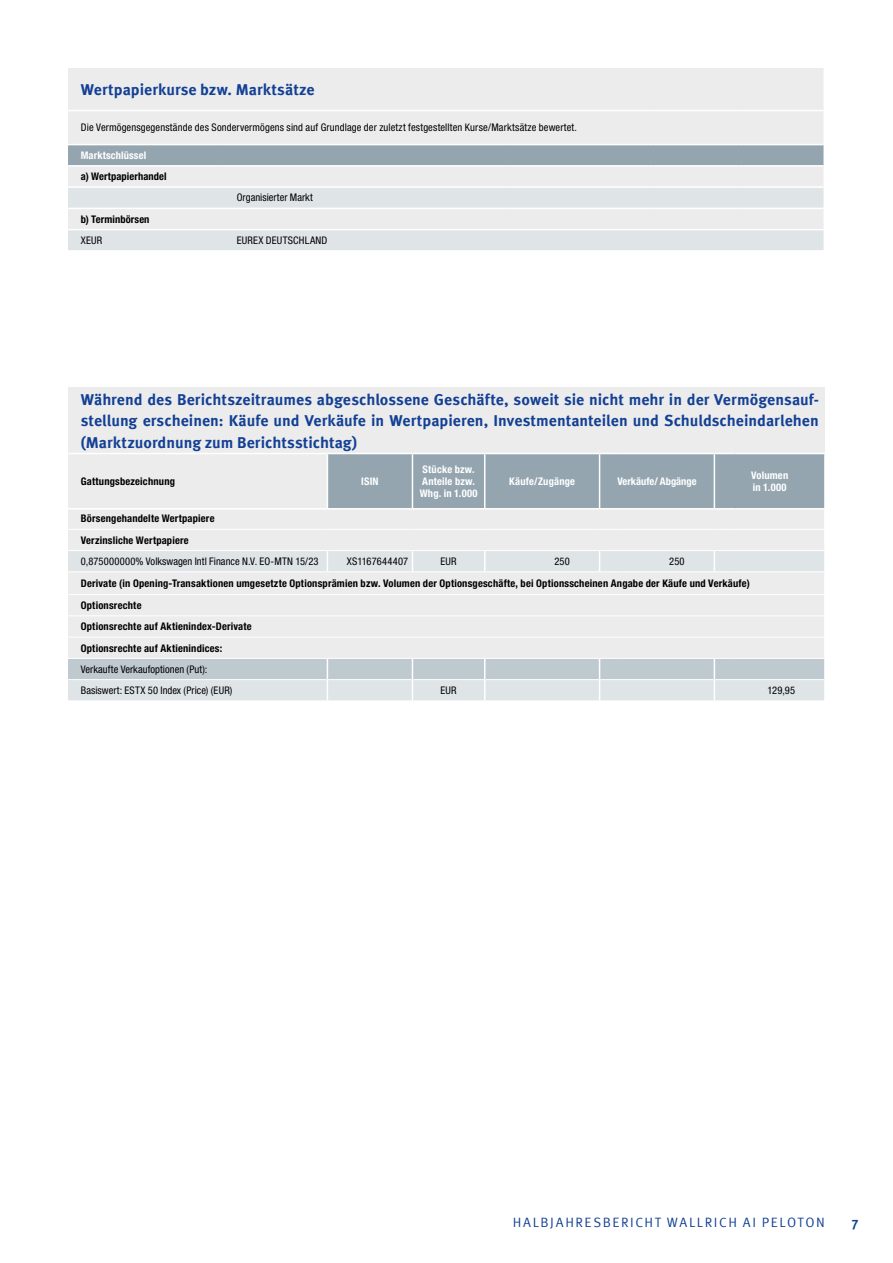
<style>
.page{position:relative;width:893px;height:1263px;background:#fff}
.page>*{position:absolute;margin:0;border:0;box-sizing:border-box;transform-origin:0 0}
.t1{font:700 15.75px/21.3px "Meta Offc Pro";color:#134094;text-align:justify}
.t2{font:13.5px "Meta Offc Pro Norm";letter-spacing:.12em;color:#134094}
.t3{font:700 13.5px "Meta Offc Pro";color:#134094}
.t4{font:700 condensed 10.5px/21.5px "Helvetica Neue LTW1 G";letter-spacing:.02em;color:#000}
.t5{font:condensed 10.5px/21.3px "Helvetica Neue LTW1 G";letter-spacing:.01em;color:#000}
.t6{font:700 condensed 10.5px/11.7px "Helvetica Neue LTW1 G";letter-spacing:.015em;color:#fff}
</style>
<div class="page">
<div style="left:68px;top:68px;width:755px;height:118px;background:#ececed"></div>
<div style="left:68px;top:145px;width:755px;height:20px;background:#94a5b0"></div>
<svg style="left:68px;top:188px;width:755px;height:62px;background:#e3e7e9"></svg>
<hr style="left:68px;top:110px;width:156px;height:1px;background:#fff">
<hr style="left:224px;top:110px;width:285px;height:1px;background:#fff">
<hr style="left:509px;top:110px;width:144px;height:1px;background:#fff">
<hr style="left:653px;top:110px;width:85px;height:1px;background:#fff">
<hr style="left:738px;top:110px;width:85px;height:1px;background:#fff">
<hr style="left:68px;top:144px;width:156px;height:1px;background:#fff">
<hr style="left:224px;top:144px;width:285px;height:1px;background:#fff">
<hr style="left:509px;top:144px;width:144px;height:1px;background:#fff">
<hr style="left:653px;top:144px;width:85px;height:1px;background:#fff">
<hr style="left:738px;top:144px;width:85px;height:1px;background:#fff">
<hr style="left:68px;top:165px;width:156px;height:2px;background:#fff">
<hr style="left:224px;top:165px;width:285px;height:2px;background:#fff">
<hr style="left:509px;top:165px;width:144px;height:2px;background:#fff">
<hr style="left:653px;top:165px;width:85px;height:2px;background:#fff">
<hr style="left:738px;top:165px;width:85px;height:2px;background:#fff">
<hr style="left:68px;top:208px;width:156px;height:1px;background:#fff">
<hr style="left:224px;top:208px;width:285px;height:1px;background:#fff">
<hr style="left:509px;top:208px;width:144px;height:1px;background:#fff">
<hr style="left:653px;top:208px;width:85px;height:1px;background:#fff">
<hr style="left:738px;top:208px;width:85px;height:1px;background:#fff">
<hr style="left:68px;top:229px;width:156px;height:1px;background:#fff">
<hr style="left:224px;top:229px;width:285px;height:1px;background:#fff">
<hr style="left:509px;top:229px;width:144px;height:1px;background:#fff">
<hr style="left:653px;top:229px;width:85px;height:1px;background:#fff">
<hr style="left:738px;top:229px;width:85px;height:1px;background:#fff">
<div style="left:68px;top:387px;width:757px;height:121px;background:#ececed"></div>
<div style="left:68px;top:509px;width:756px;height:20px;background:#ececed"></div>
<div style="left:68px;top:530px;width:756px;height:20px;background:#ececed"></div>
<svg style="left:68px;top:551px;width:344px;height:107px;background:#e9eaec"></svg>
<svg style="left:412px;top:551px;width:412px;height:107px;background:#eaeaec"></svg>
<hr style="left:68px;top:453px;width:259px;height:1px;background:#fff">
<hr style="left:68px;top:571px;width:259px;height:1px;background:#fff">
<hr style="left:327px;top:571px;width:85px;height:1px;background:#fff">
<hr style="left:68px;top:594px;width:259px;height:1px;background:#fff">
<hr style="left:327px;top:594px;width:85px;height:1px;background:#fff">
<hr style="left:412px;top:594px;width:73px;height:1px;background:#fff">
<svg style="left:485px;top:594px;width:21px;height:1px"></svg>
<hr style="left:506px;top:594px;width:94px;height:1px;background:#fff">
<svg style="left:600px;top:594px;width:21px;height:1px"></svg>
<hr style="left:621px;top:594px;width:93px;height:1px;background:#fff">
<svg style="left:714px;top:594px;width:22px;height:1px"></svg>
<hr style="left:736px;top:594px;width:88px;height:1px;background:#fff">
<hr style="left:68px;top:615px;width:259px;height:1px;background:#fff">
<hr style="left:327px;top:615px;width:85px;height:1px;background:#fff">
<hr style="left:412px;top:615px;width:73px;height:1px;background:#fff">
<svg style="left:485px;top:615px;width:21px;height:1px"></svg>
<hr style="left:506px;top:615px;width:94px;height:1px;background:#fff">
<svg style="left:600px;top:615px;width:21px;height:1px"></svg>
<hr style="left:621px;top:615px;width:93px;height:1px;background:#fff">
<svg style="left:714px;top:615px;width:22px;height:1px"></svg>
<hr style="left:736px;top:615px;width:88px;height:1px;background:#fff">
<hr style="left:68px;top:637px;width:259px;height:1px;background:#fff">
<hr style="left:327px;top:637px;width:85px;height:1px;background:#fff">
<hr style="left:412px;top:637px;width:73px;height:1px;background:#fff">
<svg style="left:485px;top:637px;width:21px;height:1px"></svg>
<hr style="left:506px;top:637px;width:94px;height:1px;background:#fff">
<svg style="left:600px;top:637px;width:21px;height:1px"></svg>
<hr style="left:621px;top:637px;width:93px;height:1px;background:#fff">
<svg style="left:714px;top:637px;width:22px;height:1px"></svg>
<hr style="left:736px;top:637px;width:88px;height:1px;background:#fff">
<hr style="left:412px;top:571px;width:73px;height:1px;background:#fff">
<hr style="left:506px;top:571px;width:94px;height:1px;background:#fff">
<hr style="left:621px;top:571px;width:93px;height:1px;background:#fff">
<hr style="left:736px;top:571px;width:88px;height:1px;background:#fff">
<svg style="left:327px;top:551px;width:1px;height:20px"></svg>
<svg style="left:327px;top:453px;width:498px;height:56px;background:#99a9b4"></svg>
<hr style="left:506px;top:508px;width:94px;height:1px;background:#fff">
<svg style="left:412px;top:551px;width:1px;height:20px"></svg>
<svg style="left:484px;top:551px;width:22px;height:21px"></svg>
<svg style="left:599px;top:551px;width:22px;height:21px"></svg>
<svg style="left:714px;top:551px;width:22px;height:21px"></svg>
<svg style="left:68px;top:658px;width:757px;height:43px;background:#d2d9dd"></svg>
<hr style="left:824px;top:680px;width:2px;height:20px;background:#fff">
<h1 class="t1" style="left:81px;top:78px;width:235px">Wertpapierkurse bzw. Marktsätze</h1>
<p class="t5" style="left:81px;top:117px;width:498px">Die Vermögensgegenstände des Sondervermögens sind auf Grundlage der zuletzt festgestellten Kurse/Marktsätze bewertet.</p>
<p class="t6" style="left:81px;top:149px;width:67px">Marktschlüssel</p>
<p class="t4" style="left:81px;top:166px;width:87px">a) Wertpapierhandel</p>
<p class="t5" style="left:237px;top:187px;width:78px">Organisierter Markt</p>
<p class="t4" style="left:81px;top:208px;width:70px">b) Terminbörsen</p>
<p class="t5" style="left:81px;top:230px;width:23px">XEUR</p>
<p class="t5" style="left:237px;top:230px;width:92px">EUREX DEUTSCHLAND</p>
<p class="t1" style="left:81px;top:388px;width:740px">Während des Berichtszeitraumes abgeschlossene Geschäfte, soweit sie nicht mehr in der Vermögensauf&shy;stellung erscheinen: Käufe und Verkäufe in Wertpapieren, Investmentanteilen und Schuldscheindarlehen (Marktzuordnung zum Berichtsstichtag)</p>
<p class="t4" style="left:81px;top:470px;width:96px">Gattungsbezeichnung</p>
<p class="t6" style="left:361px;top:475px;width:19px">ISIN</p>
<p class="t6" style="left:420px;top:464px;width:59px">Stücke bzw.<br>Anteile bzw.<br>Whg. in 1.000</p>
<p class="t6" style="left:509px;top:475px;width:67px">Käufe/Zugänge</p>
<p class="t6" style="left:617px;top:475px;width:81px">Verkäufe/ Abgänge</p>
<p class="t6" style="left:751px;top:469px;width:39px">Volumen in 1.000</p>
<p class="t4" style="left:81px;top:508px;width:135px">Börsengehandelte Wertpapiere<br>Verzinsliche Wertpapiere</p>
<p class="t5" style="left:81px;top:551px;width:239px">0,875000000% Volkswagen Intl Finance N.V. EO-MTN 15/23</p>
<p class="t5" style="left:347px;top:551px;width:63px">XS1167644407</p>
<p class="t5" style="left:440px;top:551px;width:18px">EUR</p>
<p class="t5" style="left:554px;top:551px;width:17px">250</p>
<p class="t5" style="left:669px;top:551px;width:17px">250</p>
<p class="t4" style="left:81px;top:572px;width:671px">Derivate (in Opening-Transaktionen umgesetzte Optionsprämien bzw. Volumen der Optionsgeschäfte, bei Optionsscheinen Angabe der Käufe und Verkäufe)<br>Optionsrechte<br>Optionsrechte auf Aktienindex-Derivate<br>Optionsrechte auf Aktienindices:</p>
<p class="t5" style="left:81px;top:658px;width:153px">Verkaufte Verkaufoptionen (Put):<br>Basiswert: ESTX 50 Index (Price) (EUR)</p>
<p class="t5" style="left:440px;top:680px;width:18px">EUR</p>
<p class="t5" style="left:767px;top:680px;width:29px">129,95</p>
<p class="t2" style="left:513px;top:1211px;width:176px">HALBJAHRESBERICHT WALLRICH</p>
<p class="t2" style="left:743px;top:1211px;width:38px">AI PELOTO</p>
<p class="t2" style="left:816px;top:1211px;width:10px">N</p>
<p class="t3" style="left:851px;top:1214px;width:9px">7</p>
</div>
